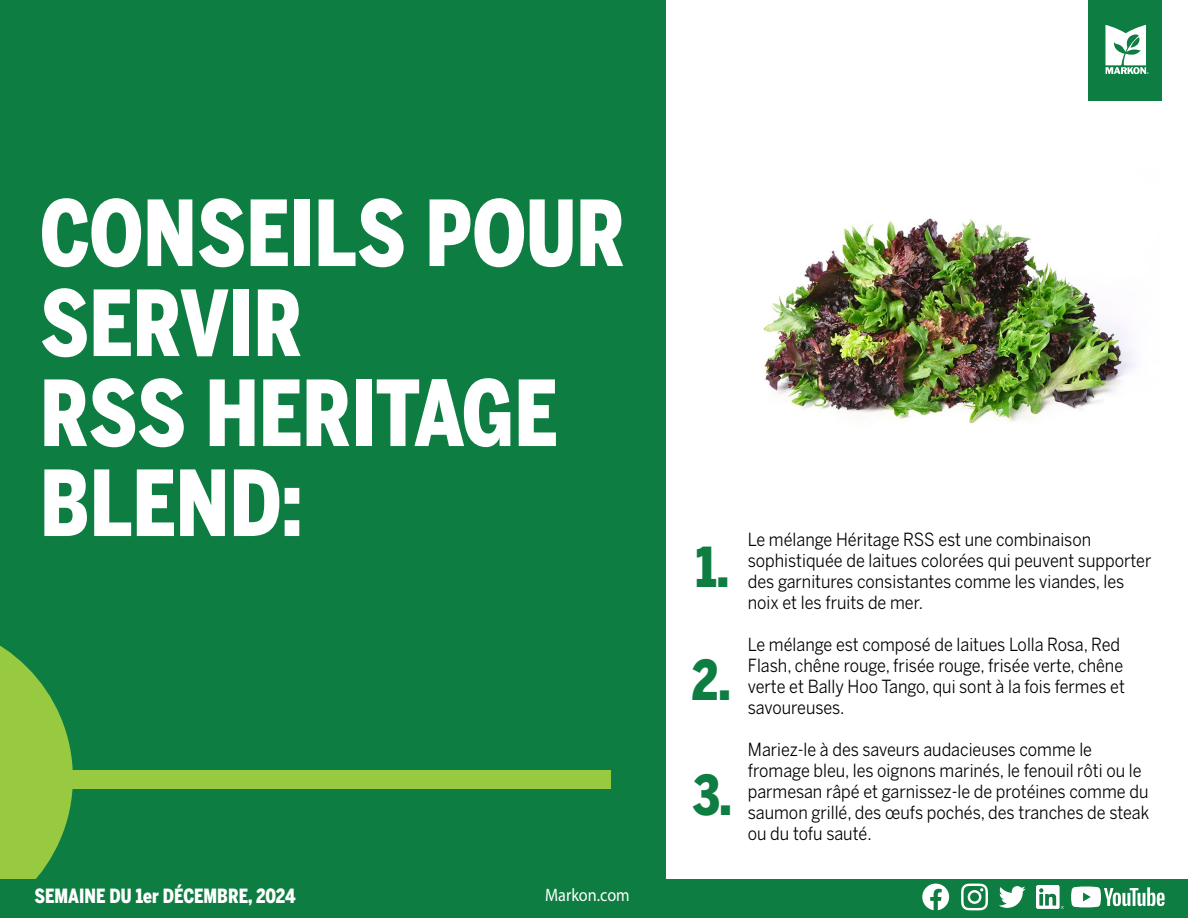
<style>
.page{position:relative;width:1188px;height:918px;background:#fff}
.page>*{position:absolute;margin:0;border:0;box-sizing:border-box;transform-origin:0 0}
.t1{font:900 90px/90px "Benton Sans Cond";color:#fff;scale:.9 1}
.t2{font:900 54.6px/113.9px "Benton Sans Cond";color:#0d7d41;text-align:justify;scale:.9 1}
.t3{font:900 19.5px "Benton Sans Cond";color:#fff;scale:.9 1}
.t4{font:18px/21px "Benton Sans";color:#000;scale:.9 1}
.t5{font:18px "Myriad Pro";color:#fff;scale:.9 1}
</style>
<div class="page">
<img style="left:763px;top:218px;width:372px;height:206px">
<div style="left:0;top:0;width:665px;height:918px;background:#0d7d41"></div>
<svg style="left:0;top:645px;width:73px;height:234px"></svg>
<div style="left:0;top:771px;width:610px;height:18px;background:#97c941"></div>
<div style="left:0;top:879px;width:1188px;height:39px;background:#0d7d41"></div>
<svg style="left:922px;top:884px;width:27px;height:26px"></svg>
<svg style="left:961px;top:884px;width:27px;height:26px"></svg>
<svg style="left:999px;top:886px;width:27px;height:22px"></svg>
<img style="left:1036px;top:886px;width:27px;height:22px">
<svg style="left:1071px;top:887px;width:94px;height:20px"></svg>
<div style="left:1089px;top:0;width:73px;height:100px;background:#0d7d41"></div>
<svg style="left:1105px;top:25px;width:44px;height:48px"></svg>
<h1 class="t1" style="left:40px;top:188px;width:652px">CONSEILS POUR<br>SERVIR<br>RSS HERITAGE<br>BLEND:</h1>
<p class="t3" style="left:34px;top:884px;width:292px">SEMAINE DU 1er DÉCEMBRE, 2024</p>
<p class="t5" style="left:545px;top:883px;width:96px">Markon.com</p>
<h2 class="t2" style="left:692px;top:510px;width:46px">1.<br>2.<br>3.</h2>
<p class="t4" style="left:748px;top:529px;width:450px">Le mélange Héritage RSS est une combinaison sophistiquée de laitues colorées qui peuvent supporter des garnitures consistantes comme les viandes, les noix et les fruits de mer.</p>
<p class="t4" style="left:748px;top:634px;width:421px">Le mélange est composé de laitues Lolla Rosa, Red Flash, chêne rouge, frisée rouge, frisée verte, chêne verte et Bally Hoo Tango, qui sont à la fois fermes et savoureuses.</p>
<p class="t4" style="left:748px;top:739px;width:448px">Mariez-le à des saveurs audacieuses comme le fromage bleu, les oignons marinés, le fenouil rôti ou le parmesan râpé et garnissez-le de protéines comme du saumon grillé, des œufs pochés, des tranches de steak ou du tofu sauté.</p>
</div>
